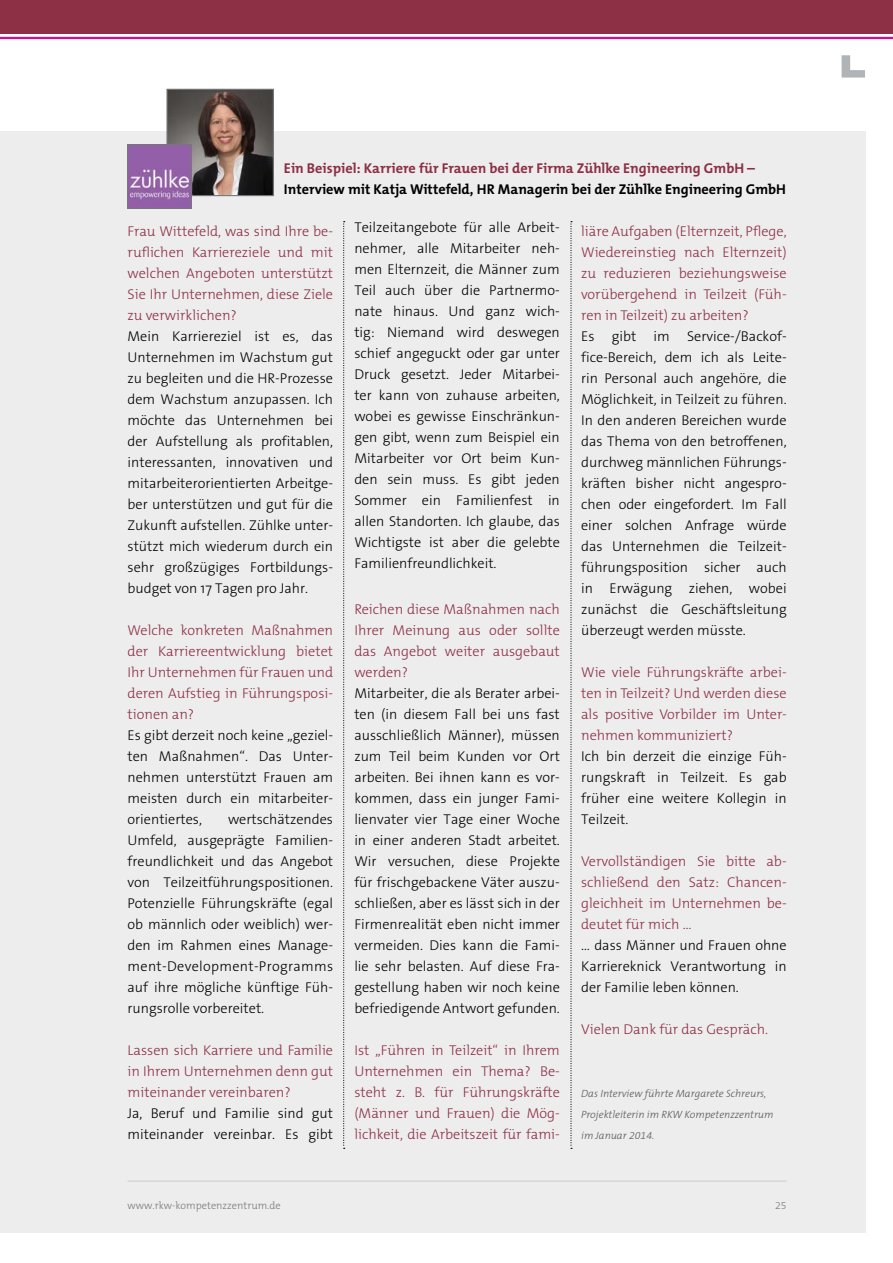
<style>
.page{position:relative;width:893px;height:1263px;background:#fff}
.page>*{position:absolute;margin:0;border:0;box-sizing:border-box;transform-origin:0 0}
.copy_blocksatz_9_5pt{font:300 14.25px/21px "The Sans Os F";color:#000;text-align:justify}
.subline_1_1_1{font:300 14.25px/21px "The Mix B W3";color:#8d2f45;text-align:justify}
.subline_1{font:700 14.25px/21px "The Mix B W7";color:#000}
.quelle_P{font:italic 300 10.5px/21px "The Mix B W3";color:#58595b}
.Fusszeile{font:300 10.5px "The Mix B W3";color:#77787b}
.s1{color:#8d2f45}
</style>
<div class="page">
<div style="left:0;top:0;width:893px;height:34px;background:#8d2f45"></div>
<hr style="left:0;top:37px;width:893px;height:2px;background:#d70b8c">
<div style="left:0;top:131px;width:865px;height:1102px;background:#ededee"></div>
<hr style="left:128px;top:1180px;width:659px;height:2px;background:#cfd1d2">
<svg style="left:842px;top:55px;width:23px;height:23px"></svg>
<svg style="left:343px;top:221px;width:2px;height:928px"></svg>
<svg style="left:570px;top:221px;width:2px;height:928px"></svg>
<img style="left:168px;top:91px;width:104px;height:103px">
<div style="left:166px;top:89px;width:108px;height:107px;border:1px solid #77787b"></div>
<img style="left:129px;top:146px;width:61px;height:61px">
<div style="left:127px;top:144px;width:65px;height:65px;border:1px solid #77787b"></div>
<p class="subline_1" style="left:284px;top:158px;width:504px"><span class="s1">Ein Beispiel: Karriere für Frauen bei der Firma Zühlke Engineering GmbH –<br></span>Interview mit Katja Wittefeld, HR Managerin bei der Zühlke Engineering GmbH</p>
<p class="subline_1_1_1" style="left:128px;top:221px;width:207px">Frau Wittefeld, was sind Ihre be&shy;ruflichen Karriereziele und mit welchen Angeboten unterstützt Sie Ihr Unternehmen, diese Ziele zu verwirklichen?</p>
<p class="copy_blocksatz_9_5pt" style="left:128px;top:326px;width:207px">Mein Karriereziel ist es, das Unternehmen im Wachstum gut zu begleiten und die HR-Prozesse dem Wachstum anzupassen. Ich möchte das Unternehmen bei der Aufstellung als profitablen, interessanten, innovativen und mitarbeiterorientierten Arbeitge&shy;ber unterstützen und gut für die Zukunft aufstellen. Zühlke unter&shy;stützt mich wiederum durch ein sehr großzügiges Fortbildungs&shy;budget von 17 Tagen pro Jahr.</p>
<p class="subline_1_1_1" style="left:128px;top:620px;width:207px">Welche konkreten Maßnahmen der Karriereentwicklung bietet Ihr Unternehmen für Frauen und deren Aufstieg in Führungsposi&shy;tionen an?</p>
<p class="copy_blocksatz_9_5pt" style="left:128px;top:725px;width:207px">Es gibt derzeit noch keine „geziel&shy;ten Maßnahmen“. Das Unter&shy;nehmen unterstützt Frauen am meisten durch ein mitarbeiter&shy;orientiertes,</p>
<p class="copy_blocksatz_9_5pt" style="left:128px;top:809px;width:207px;text-indent:100px">wertschätzendes Umfeld, ausgeprägte Familien&shy;freundlichkeit und das Angebot von Teilzeitführungspositionen.<br>Potenzielle Führungskräfte (egal ob männlich oder weiblich) wer&shy;den im Rahmen eines Manage&shy;ment-Development-Programms auf ihre mögliche künftige Füh&shy;rungsrolle vorbereitet.</p>
<p class="subline_1_1_1" style="left:128px;top:1040px;width:207px">Lassen sich Karriere und Familie in Ihrem Unternehmen denn gut miteinander vereinbaren?</p>
<p class="copy_blocksatz_9_5pt" style="left:128px;top:1103px;width:207px">Ja, Beruf und Familie sind gut miteinander vereinbar. Es gibt</p>
<p class="copy_blocksatz_9_5pt" style="left:354px;top:216px;width:207px">Teilzeitangebote für alle Arbeit&shy;nehmer, alle Mitarbeiter neh&shy;men Elternzeit, die Männer zum Teil auch über die Partnermo&shy;nate hinaus. Und ganz wich&shy;tig: Niemand wird deswegen schief angeguckt oder gar unter Druck gesetzt. Jeder Mitarbei&shy;ter kann von zuhause arbeiten, wobei es gewisse Einschränkun&shy;gen gibt, wenn zum Beispiel ein Mitarbeiter vor Ort beim Kun&shy;den sein muss. Es gibt jeden Sommer ein Familienfest in allen Standorten. Ich glaube, das Wichtigste ist aber die gelebte Familienfreundlichkeit.</p>
<p class="subline_1_1_1" style="left:354px;top:599px;width:207px">Reichen diese Maßnahmen nach Ihrer Meinung aus oder sollte das Angebot weiter ausgebaut werden?</p>
<p class="copy_blocksatz_9_5pt" style="left:354px;top:683px;width:207px">Mitarbeiter, die als Berater arbei&shy;ten (in diesem Fall bei uns fast ausschließlich Männer), müssen zum Teil beim Kunden vor Ort arbeiten. Bei ihnen kann es vor&shy;kommen, dass ein junger Fami&shy;lienvater vier Tage einer Woche in einer anderen Stadt arbeitet.<br>Wir versuchen, diese Projekte für frischgebackene Väter auszu&shy;schließen, aber es lässt sich in der Firmenrealität eben nicht immer vermeiden. Dies kann die Fami&shy;lie sehr belasten. Auf diese Fra&shy;gestellung haben wir noch keine befriedigende Antwort gefunden.</p>
<p class="subline_1_1_1" style="left:354px;top:1040px;width:207px">Ist „Führen in Teilzeit“ in Ihrem Unternehmen ein Thema? Be&shy;steht z. B. für Führungskräfte (Männer und Frauen) die Mög&shy;lichkeit, die Arbeitszeit für fami-</p>
<p class="subline_1_1_1" style="left:581px;top:221px;width:207px">liäre Aufgaben (Elternzeit, Pflege, Wiedereinstieg nach Elternzeit) zu reduzieren beziehungsweise vorübergehend in Teilzeit (Füh&shy;ren in Teilzeit) zu arbeiten?</p>
<p class="copy_blocksatz_9_5pt" style="left:581px;top:326px;width:207px">Es gibt im Service-/Backof&shy;fice-Bereich, dem ich als Leite&shy;rin Personal auch angehöre, die Möglichkeit, in Teilzeit zu führen.<br>In den anderen Bereichen wurde das Thema von den betroffenen, durchweg männlichen Führungs&shy;kräften bisher nicht angespro&shy;chen oder eingefordert. Im Fall einer solchen Anfrage würde das Unternehmen die Teilzeit&shy;führungsposition sicher auch in Erwägung ziehen, wobei zunächst die Geschäftsleitung überzeugt werden müsste.</p>
<p class="subline_1_1_1" style="left:581px;top:662px;width:207px">Wie viele Führungskräfte arbei&shy;ten in Teilzeit? Und werden diese als positive Vorbilder im Unter&shy;nehmen kommuniziert?</p>
<p class="copy_blocksatz_9_5pt" style="left:581px;top:746px;width:207px">Ich bin derzeit die einzige Füh&shy;rungskraft in Teilzeit. Es gab früher eine weitere Kollegin in Teilzeit.</p>
<p class="subline_1_1_1" style="left:581px;top:851px;width:207px">Vervollständigen Sie bitte ab&shy;schließend den Satz: Chancen&shy;gleichheit im Unternehmen be&shy;deutet für mich …</p>
<p class="copy_blocksatz_9_5pt" style="left:581px;top:935px;width:207px">… dass Männer und Frauen ohne Karriereknick Verantwortung in der Familie leben können.</p>
<p class="subline_1_1_1" style="left:581px;top:1019px;width:188px">Vielen Dank für das Gespräch.</p>
<p class="quelle_P" style="left:581px;top:1084px;width:194px">Das Interview führte Margarete Schreurs,<br>Projektleiterin im RKW Kompetenzzentrum im Januar 2014.</p>
<p class="Fusszeile" style="left:128px;top:1198px;width:155px">www.rkw-kompetenzzentrum.de</p>
<p class="Fusszeile" style="left:775px;top:1198px;width:13px">25</p>
</div>
